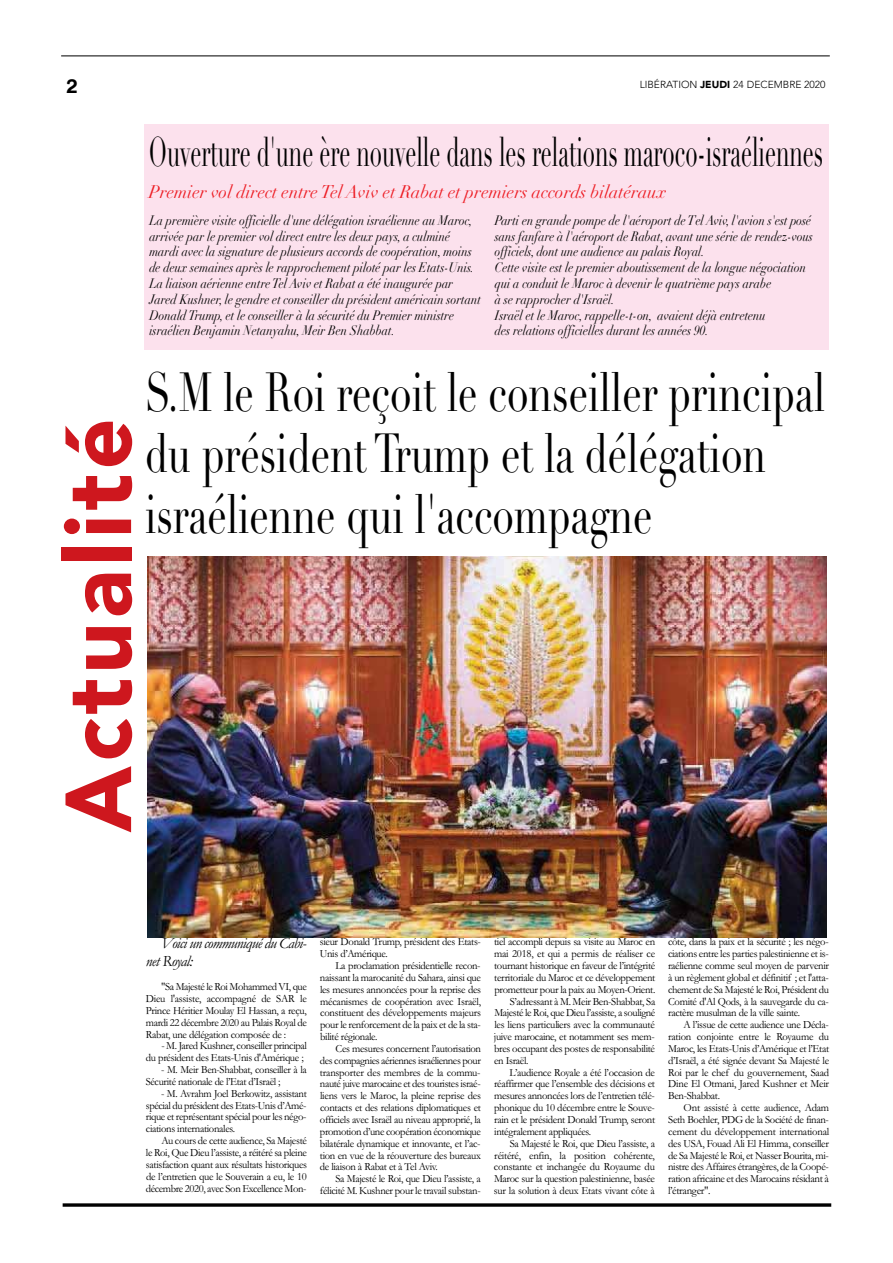
<style>
.page{position:relative;width:893px;height:1263px;background:#fff}
.page>*{position:absolute;margin:0;border:0;box-sizing:border-box;transform-origin:0 0}
.t1{font:900 92.7px "Avenir";color:#ce171e;scale:.96 1}
.t2{font:54.15px/60.9px "Didot";color:#000;scale:.71 1}
.t3{font:40.65px "Didot";color:#000;scale:.54 1}
.t4{font:20.25px "Harabara";color:#000}
.t5{font:italic 18px "Didot";color:#ed1d24}
.t6{font:italic 15.75px "Garamond";letter-spacing:-.035em;color:#000}
.t7{font:italic 13.5px/15.8px "Didot";color:#000;scale:.87 1}
.t8{font:11.25px "Garamond";letter-spacing:-.03em;color:#000}
.t9{font:11.1px/11.9px "Garamond";letter-spacing:-.03em;color:#000;text-align:right}
.t10{font:11.1px "Garamond";letter-spacing:-.03em;color:#000;scale:.96 1}
.t11{font:300 10.2px "Avenir";color:#000}
.s1{font-weight:900}
.s2{font-size:11.25px}
</style>
<div class="page">
<svg style="left:63px;top:1203px;width:768px;height:4px;background:#272727"></svg>
<hr style="left:61px;top:56px;width:769px;height:1px;background:#000">
<div style="left:144px;top:125px;width:685px;height:225px;background:#fce1ed"></div>
<img style="left:147px;top:557px;width:680px;height:380px">
<h3 class="t4" style="left:67px;top:75px;width:12px">2</h3>
<p class="t11" style="left:640px;top:78px;width:187px">LIBÉRATION <span class="s1">JEUDI</span> 24 DECEMBRE 2020</p>
<h1 class="t1" style="left:19px;top:832px;width:433px;rotate:-90deg">Actualité</h1>
<h3 class="t3" style="left:149px;top:128px;width:1250px">Ouverture 'd une ère nouvelle dans les relations maroco israéliennes</h3>
<h3 class="t3" style="left:698px;top:128px;width:17px">-</h3>
<h3 class="t5" style="left:149px;top:181px;width:519px">Premier vol direct entreTel Aviv et Rabat et premiers accords bilatéraux</h3>
<p class="t7" style="left:149px;top:212px;width:383px">La première visite officielle 'd une délégation israélienne au Maroc, arrivée par le premier vol direct entre les deux pays a, culminé mardi avec la signature de plusieurs accords de coopération, moins de deux semaines après le rapprochement piloté par les Etats-Unis.<br>La liaison aérienne entreTel Aviv et Rabat a été inaugurée par Jared Kushner, le gendre et conseiller du président américain sortant DonaldTrump, et le conseiller à la sécurité du Premier ministre israélien Benjamin Netanyahu, Meir Ben Shabbat.</p>
<p class="t7" style="left:495px;top:212px;width:367px">Parti en grande pompe de 'l aéroport deTel Aviv 'l, avion 's estposé sansfanfare à 'l aéroport de Rabat, avant une série de rendez-vous officiels, dont une audience au palais Royal.<br>Cette visite est le premier aboutissement de la longue négociation qui a conduit le Maroc à devenir le quatrième pays arabe<br>à se rapprocher 'd Israël.<br>Israël et le Maroc, rappelle -t- on, avaient déjà entretenu<br>des relations officielles durant les années 90.</p>
<h2 class="t2" style="left:145px;top:363px;width:959px">M.S le Roi reçoit le conseiller principal du président Trump et la délégation israélienne qui 'l accompagne</h2>
<h3 class="t6" style="left:161px;top:934px;width:147px">Voiciun communiqué du Cabi-</h3>
<p class="t9" style="left:161px;top:980px;width:147px">"Sa Majesté le Roi Mohammed VI, que le</p>
<h3 class="t6" style="left:146px;top:952px;width:48px">net Royal:</h3>
<p class="t9" style="left:171px;top:992px;width:32px">'l assiste,</p>
<p class="t9" style="left:261px;top:992px;width:11px">de</p>
<p class="t9" style="left:276px;top:992px;width:20px">SAR</p>
<p class="t9" style="left:146px;top:992px;width:163px;text-align:left">Dieu<br>Prince Héritier Moulay El Hassan a, reçu, mardi 22 décembre 2020 au Palais Royal de<br>Rabat, une délégation composée de :</p>
<p class="t9" style="left:161px;top:1040px;width:147px">M- . Jared Kushner, conseiller principal</p>
<p class="t9" style="left:146px;top:1052px;width:159px">du président des Etats-Unis 'd Amérique ;</p>
<p class="t10" style="left:161px;top:1063px;width:153px">M- . Meir Ben-Shabbat, conseiller à la</p>
<p class="t10" style="left:146px;top:1075px;width:142px">Sécurité nationale de ’l Etat ’d Israël ;</p>
<p class="t9" style="left:161px;top:1087px;width:147px">M- . Avrahm Joel Berkowitz, assistant</p>
<p class="t9" style="left:146px;top:1123px;width:91px">ciations internationales.</p>
<p class="t9" style="left:207px;top:992px;width:51px">accompagné</p>
<p class="t9" style="left:146px;top:1099px;width:162px">spécial du président des Etats-Unis ’d Amé-</p>
<p class="t9" style="left:146px;top:1134px;width:163px;text-align:justify;text-indent:15px">Au cours de cette audience, Sa Majesté le Roi, Que Dieu ’l assiste a, réitéré sa pleine satisfaction quant aux résultats historiques de ’l entretien que le Souverain a eu, le 10</p>
<p class="t9" style="left:146px;top:1111px;width:162px">rique et représentant spécial pour les négo-</p>
<p class="t9" style="left:146px;top:1182px;width:162px">décembre 2020, avec Son Excellence Mon-</p>
<p class="t9" style="left:320px;top:936px;width:163px">sieur Donald Trump, président des Etats-</p>
<p class="t9" style="left:320px;top:947px;width:69px">Unis ’d Amérique.</p>
<p class="t9" style="left:320px;top:953px;width:163px;line-height:23.7px">La proclamation présidentielle recon-<br>les mesures annoncées pour la reprise des</p>
<p class="t9" style="left:320px;top:995px;width:163px;text-align:left">mécanismes de coopération avec Israël, constituent des développements majeurs</p>
<p class="t9" style="left:320px;top:1030px;width:59px">bilité régionale.</p>
<p class="t9" style="left:320px;top:971px;width:163px">naissant la marocanité du Sahara, ainsi que</p>
<p class="t9" style="left:320px;top:1013px;width:162px;line-height:23.7px">pour le renforcement de la paix et de la sta-<br>Ces mesures concernent ’l autorisation</p>
<p class="t9" style="left:320px;top:1054px;width:163px">des compagnies aériennes israéliennes pour</p>
<p class="t9" style="left:320px;top:1090px;width:163px">liens vers le Maroc, la pleine reprise des</p>
<p class="t9" style="left:320px;top:1066px;width:162px">transporter des membres de la commu-</p>
<p class="t9" style="left:320px;top:1101px;width:162px;text-align:justify">contacts et des relations diplomatiques et officiels avec Israël au niveau approprié l a, promotion ’d une coopération économique</p>
<p class="t9" style="left:320px;top:1149px;width:162px">tion en vue de la réouverture des bureaux</p>
<p class="t9" style="left:320px;top:1078px;width:162px">nauté juive marocaine et des touristes israé-</p>
<p class="t9" style="left:435px;top:1131px;width:47px;line-height:23.7px;text-align:left;text-indent:-115px">bilatérale dynamique et innovante, e t a c’l - .</p>
<p class="t9" style="left:335px;top:1161px;width:147px;text-align:left;text-indent:-15px">de liaison à Rabat et à Tel Aviv<br>Sa Majesté le Roi, que Dieu ’l assiste a,</p>
<p class="t9" style="left:320px;top:1184px;width:162px">félicité M. Kushner pour le travail substan-</p>
<p class="t9" style="left:494px;top:936px;width:162px">tiel accompli depuis sa visite au Maroc en</p>
<p class="t9" style="left:494px;top:947px;width:163px">mai 2018, et qui a permis de réaliser ce tournant historique en faveur de ’l intégrité territoriale du Maroc et ce développement prometteur pour la paix au Moyen-Orient. ’S adressant Mà . Meir Ben-Shabbat, Sa Majesté le Roi, que Dieu ’l assiste a, souligné les liens particuliers avec la communauté</p>
<p class="t9" style="left:494px;top:1042px;width:163px">bres occupant des postes de responsabilité</p>
<p class="t9" style="left:494px;top:1024px;width:162px;line-height:23.7px;text-align:left">juive marocaine, et notamment ses mem&shy;en Israël.</p>
<p class="t9" style="left:494px;top:1066px;width:163px">’L audience Royale a été ’l occasion de réaffirmer que ’l ensemble des décisions et</p>
<p class="t9" style="left:494px;top:1113px;width:163px">rain et le président Donald Trump, seront</p>
<p class="t9" style="left:494px;top:1090px;width:162px">mesures annoncées lors de ’l entretien télé-</p>
<p class="t9" style="left:494px;top:1125px;width:98px">intégralement appliquées.</p>
<p class="t9" style="left:510px;top:1137px;width:147px">Sa Majesté le Roi, que Dieu ’l assiste a,</p>
<p class="t9" style="left:614px;top:1149px;width:43px">cohérente,</p>
<p class="t9" style="left:494px;top:1101px;width:162px">phonique du 10 décembre entre le Souve-</p>
<p class="t9" style="left:529px;top:1149px;width:24px">enfin,</p>
<p class="t9" style="left:560px;top:1149px;width:8px">la</p>
<p class="t9" style="left:494px;top:1149px;width:163px;text-align:left">réitéré,<br>constante et inchangée du Royaume du<br>Maroc sur la question palestinienne, basée sur la solution à deux Etats vivant côte à</p>
<p class="t9" style="left:574px;top:1149px;width:33px">position</p>
<p class="t9" style="left:668px;top:936px;width:162px">côte, dans la paix et la sécurité ; les négo-</p>
<p class="t9" style="left:668px;top:983px;width:163px">chement de Sa Majesté le Roi, Président du</p>
<p class="t9" style="left:668px;top:947px;width:162px">ciations entre les parties palestinienne et -i s</p>
<p class="t9" style="left:668px;top:959px;width:163px">raélienne comme seul moyen de parvenir</p>
<p class="t9" style="left:668px;top:971px;width:162px">à un règlement global et définitif ; et 'l atta-</p>
<p class="t9" style="left:668px;top:1007px;width:134px">ractère musulman de la ville sainte.</p>
<p class="t9" style="left:668px;top:995px;width:162px">Comité 'd Al Qods à, la sauvegarde du ca-</p>
<p class="t9" style="left:819px;top:1030px;width:12px">du</p>
<p class="t9" style="left:668px;top:1013px;width:163px;line-height:23.7px">A ’l issue de cette audience une Décla-<br>Maroc, les Etats-Unis ’d Amérique et ’l Etat</p>
<p class="t9" style="left:668px;top:1054px;width:163px;text-align:justify">’d Israël a, été signée devant Sa Majesté le Roi par le chef du gouvernement, Saad Dine El Otmani, Jared Kushner et Meir Ben-Shabbat.</p>
<p class="t9" style="left:668px;top:1096px;width:163px;line-height:23.7px">Ont assisté à cette audience, Adam cement du développement international</p>
<p class="t9" style="left:764px;top:1030px;width:8px">le</p>
<p class="t9" style="left:668px;top:1030px;width:25px">ration</p>
<p class="t9" style="left:697px;top:1030px;width:38px">conjointe</p>
<p class="t9" style="left:776px;top:1030px;width:39px">Royaume</p>
<p class="t9" style="left:739px;top:1030px;width:22px">entre</p>
<p class="t9" style="left:668px;top:1107px;width:162px;line-height:23.7px;text-align:left">Seth Boehler, PDG de la Société de finan&shy;des USA, Fouad Ali El Himma, conseiller</p>
<p class="t9" style="left:668px;top:1173px;width:162px">ration africaine et des Marocains ré<span class="s2">sidant à</span></p>
<p class="t9" style="left:668px;top:1149px;width:162px">de Sa Majesté le Roi, et Nasser Bourita, mi-</p>
<p class="t8" style="left:668px;top:1184px;width:44px">’l étranger ."</p>
<p class="t9" style="left:668px;top:1161px;width:162px">nistre des Affaires étrangères, de la Coopé-</p>
</div>
